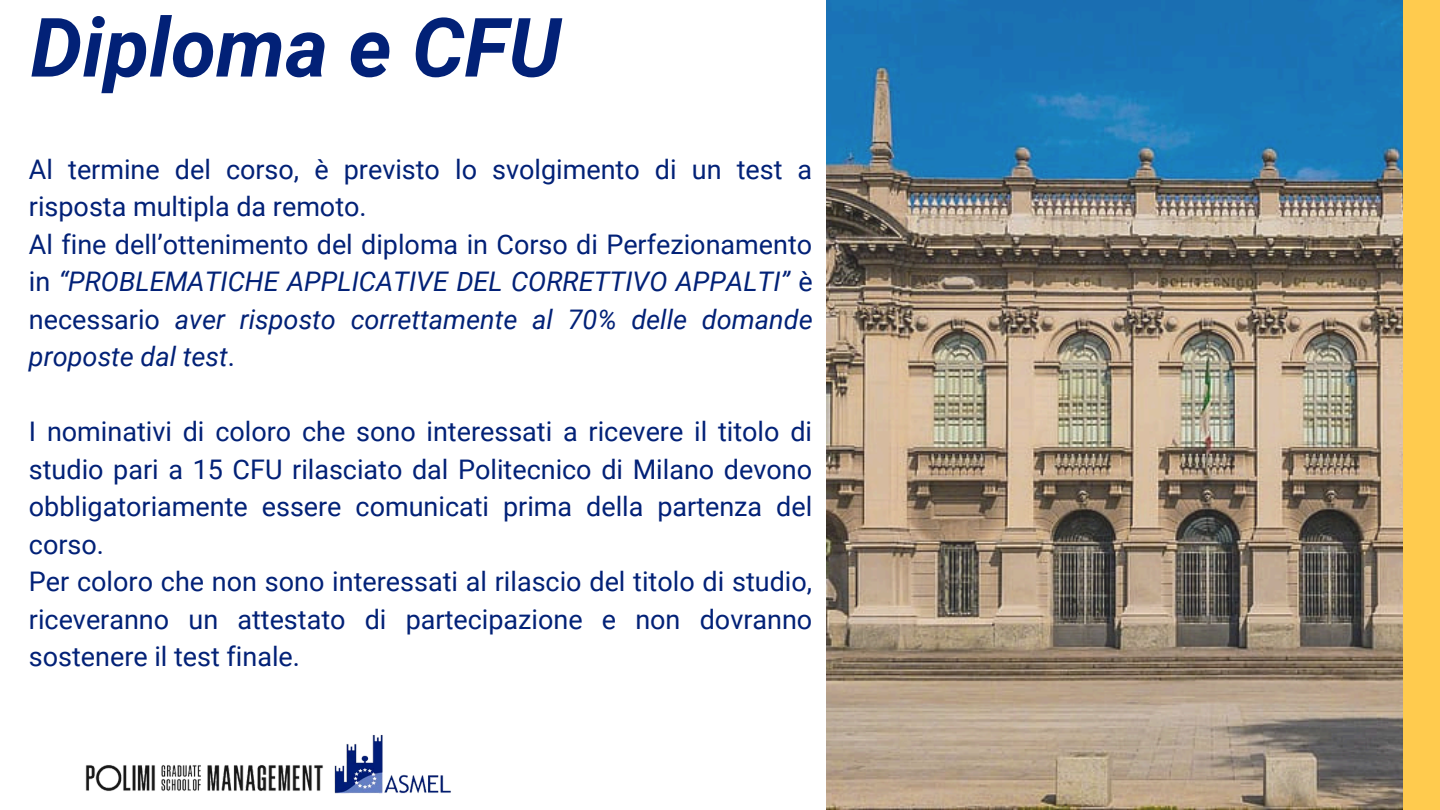
<style>
.page{position:relative;width:1440px;height:810px;background:#fff}
.page>*{position:absolute;margin:0;border:0;box-sizing:border-box;transform-origin:0 0}
.t1{font:italic 700 82px "Roboto";color:#022177}
.t2{font:27px/37.5px "Roboto";color:#022177;text-align:justify}
.t3{font:italic 27px/37.5px "Roboto";color:#022177;text-align:justify}
.s1{font-style:normal}
</style>
<div class="page">
<img style="left:827px;top:0;width:577px;height:810px">
<img style="left:85px;top:765px;width:238px;height:26px">
<img style="left:334px;top:735px;width:117px;height:59px">
<div style="left:1404px;top:0;width:36px;height:810px;background:#ffcb4e"></div>
<p class="t1" style="left:31px;top:1px;width:532px">Diploma e CFU</p>
<h1 class="t2" style="left:29px;top:151px;width:785px">Al termine del corso, è previsto lo svolgimento di un test a risposta multipla da remoto.</h1>
<p class="t3" style="left:29px;top:226px;width:785px"><span class="s1">Al fine dell’ottenimento del diploma in Corso di Perfezionamento in</span> “PROBLEMATICHE APPLICATIVE DEL CORRETTIVO APPALTI” <span class="s1">è necessario</span> aver risposto correttamente al 70% delle domande proposte dal test<span class="s1">.</span></p>
<p class="t2" style="left:29px;top:413px;width:785px">I nominativi di coloro che sono interessati a ricevere il titolo di studio pari a 15 CFU rilasciato dal Politecnico di Milano devono obbligatoriamente essere comunicati prima della partenza del corso.</p>
<p class="t2" style="left:29px;top:563px;width:785px">Per coloro che non sono interessati al rilascio del titolo di studio, riceveranno un attestato di partecipazione e non dovranno sostenere il test finale.</p>
</div>
